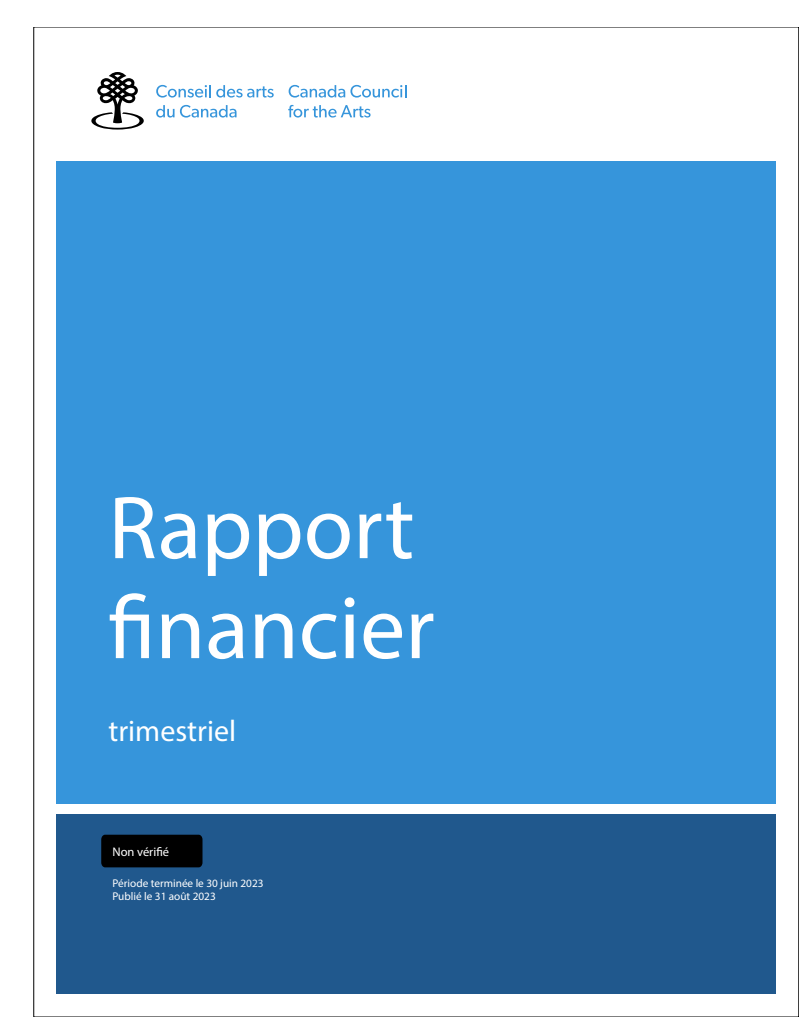
<style>
.page{position:relative;width:810px;height:1035px;background:#fff}
.page>*{position:absolute;margin:0;border:0;box-sizing:border-box;transform-origin:0 0}
.t1{font:90px/100px "Myriad Pro";color:#fff}
.t2{font:30px "Myriad Pro";color:#fff}
.t3{font:12.5px "Myriad Pro";color:#fff}
.t4{font:11.25px/13.5px "Myriad Pro";color:#fff}
</style>
<div class="page">
<div style="left:56px;top:161px;width:720px;height:643px;background:#3695db"></div>
<div style="left:56px;top:815px;width:720px;height:179px;background:#20588d"></div>
<div style="left:101px;top:835px;width:101px;height:32px;background:#000"></div>
<svg style="left:289px;top:85px;width:117px;height:13px"></svg>
<svg style="left:288px;top:105px;width:83px;height:13px"></svg>
<svg style="left:156px;top:85px;width:118px;height:13px"></svg>
<svg style="left:156px;top:105px;width:81px;height:13px"></svg>
<svg style="left:91px;top:72px;width:53px;height:58px"></svg>
<h1 class="t1" style="left:108px;top:477px;width:328px">Rapport financier</h1>
<h2 class="t2" style="left:108px;top:713px;width:129px">trimestriel</h2>
<p class="t3" style="left:113px;top:844px;width:58px">Non vérifié</p>
<p class="t4" style="left:112px;top:876px;width:153px">Période terminée le 30 juin 2023<br>Publié le 31 août 2023</p>
</div>
